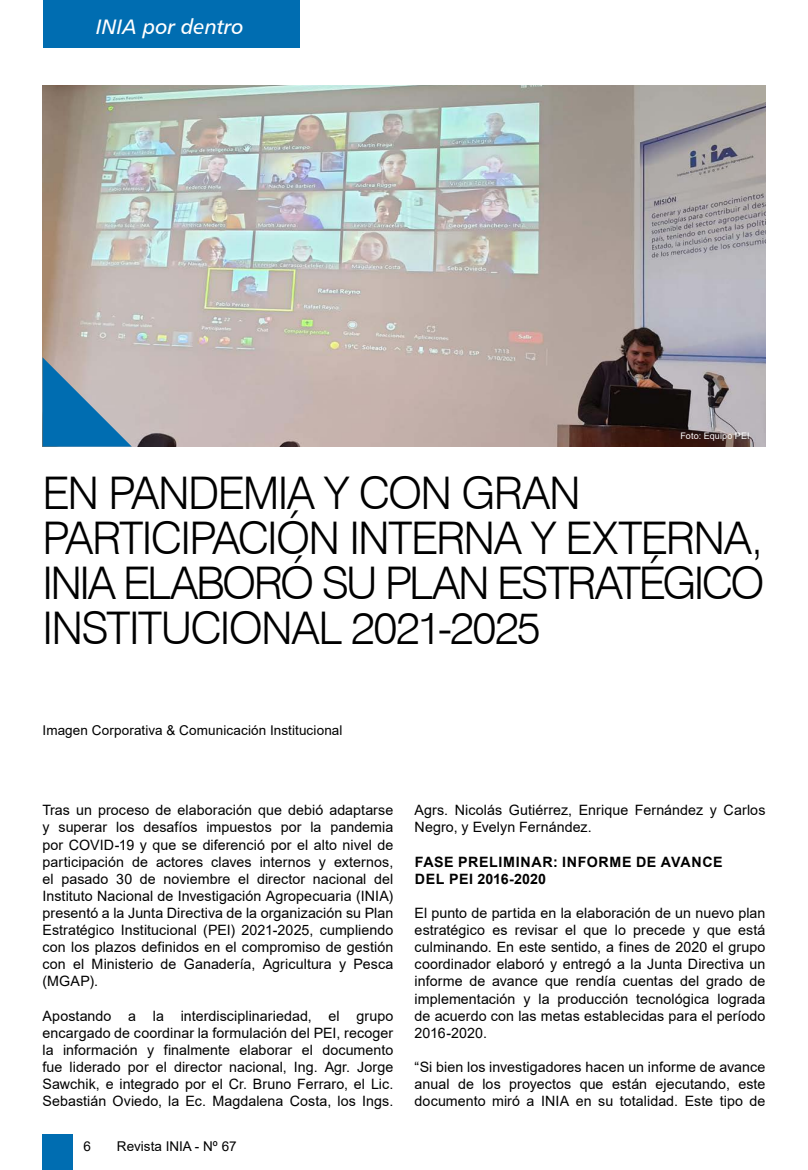
<style>
.page{position:relative;width:808px;height:1170px;background:#fff}
.page>*{position:absolute;margin:0;border:0;box-sizing:border-box;transform-origin:0 0}
.t1{font:300 45px/45px "Swiss 721 BT";letter-spacing:-.04em;color:#000}
.t2{font:21px "Humanist 777 BT Italic B";color:#fff}
.t3{font:14.25px/17.1px "Arial";letter-spacing:.005em;color:#000;text-align:justify}
.t4{font:700 14.25px/17.1px "Arial";letter-spacing:.045em;color:#000}
.t5{font:13.5px "Arial";letter-spacing:.005em;color:#000}
.t6{font:9px "Arial";letter-spacing:.015em;color:#fff}
</style>
<div class="page">
<div style="left:43px;top:0;width:257px;height:47px;background:#006db1"></div>
<div style="left:43px;top:1134px;width:30px;height:35px;background:#006db1"></div>
<img style="left:43px;top:85px;width:722px;height:361px">
<svg style="left:43px;top:357px;width:89px;height:89px;background:#6594b4"></svg>
<h2 class="t2" style="left:96px;top:13px;width:149px">INIA por dentro</h2>
<p class="t6" style="left:680px;top:429px;width:71px">Foto: Equipo PEI</p>
<h1 class="t1" style="left:43px;top:469px;width:723px">EN PANDEMIA Y CON GRAN<br>PARTICIPACIÓN INTERNA Y EXTERNA,<br>INIA ELABORÓ SU PLAN ESTRATÉGICO<br>INSTITUCIONAL 2021-2025</h1>
<p class="t5" style="left:43px;top:721px;width:301px">Imagen Corporativa &amp; Comunicación Institucional</p>
<p class="t3" style="left:43px;top:801px;width:352px">Tras un proceso de elaboración que debió adaptarse y superar los desafíos impuestos por la pandemia por COVID-19 y que se diferenció por el alto nivel de participación de actores claves internos y externos, el pasado 30 de noviembre el director nacional del Instituto Nacional de Investigación Agropecuaria (INIA) presentó a la Junta Directiva de la organización su Plan Estratégico Institucional (PEI) 2021-2025, cumpliendo con los plazos definidos en el compromiso de gestión con el Ministerio de Ganadería, Agricultura y Pesca (MGAP).</p>
<p class="t3" style="left:43px;top:1006px;width:352px">Apostando a la interdisciplinariedad, el grupo encargado de coordinar la formulación del PEI, recoger la información y finalmente elaborar el documento fue liderado por el director nacional, Ing. Agr. Jorge Sawchik, e integrado por el Cr. Bruno Ferraro, el Lic.<br>Sebastián Oviedo, la Ec. Magdalena Costa, los Ings.</p>
<p class="t5" style="left:84px;top:1137px;width:9px">6</p>
<p class="t5" style="left:117px;top:1137px;width:121px">Revista INIA - Nº 67</p>
<p class="t3" style="left:415px;top:801px;width:352px">Agrs. Nicolás Gutiérrez, Enrique Fernández y Carlos<br>Negro, y Evelyn Fernández.</p>
<p class="t4" style="left:415px;top:853px;width:309px">FASE PRELIMINAR: INFORME DE AVANCE<br>DEL PEI 2016-2020</p>
<p class="t3" style="left:415px;top:904px;width:352px">El punto de partida en la elaboración de un nuevo plan estratégico es revisar el que lo precede y que está culminando. En este sentido, a fines de 2020 el grupo coordinador elaboró y entregó a la Junta Directiva un informe de avance que rendía cuentas del grado de implementación y la producción tecnológica lograda de acuerdo con las metas establecidas para el período 2016-2020.</p>
<p class="t3" style="left:415px;top:1058px;width:352px">“Si bien los investigadores hacen un informe de avance anual de los proyectos que están ejecutando, este documento miró a INIA en su totalidad. Este tipo de</p>
</div>
